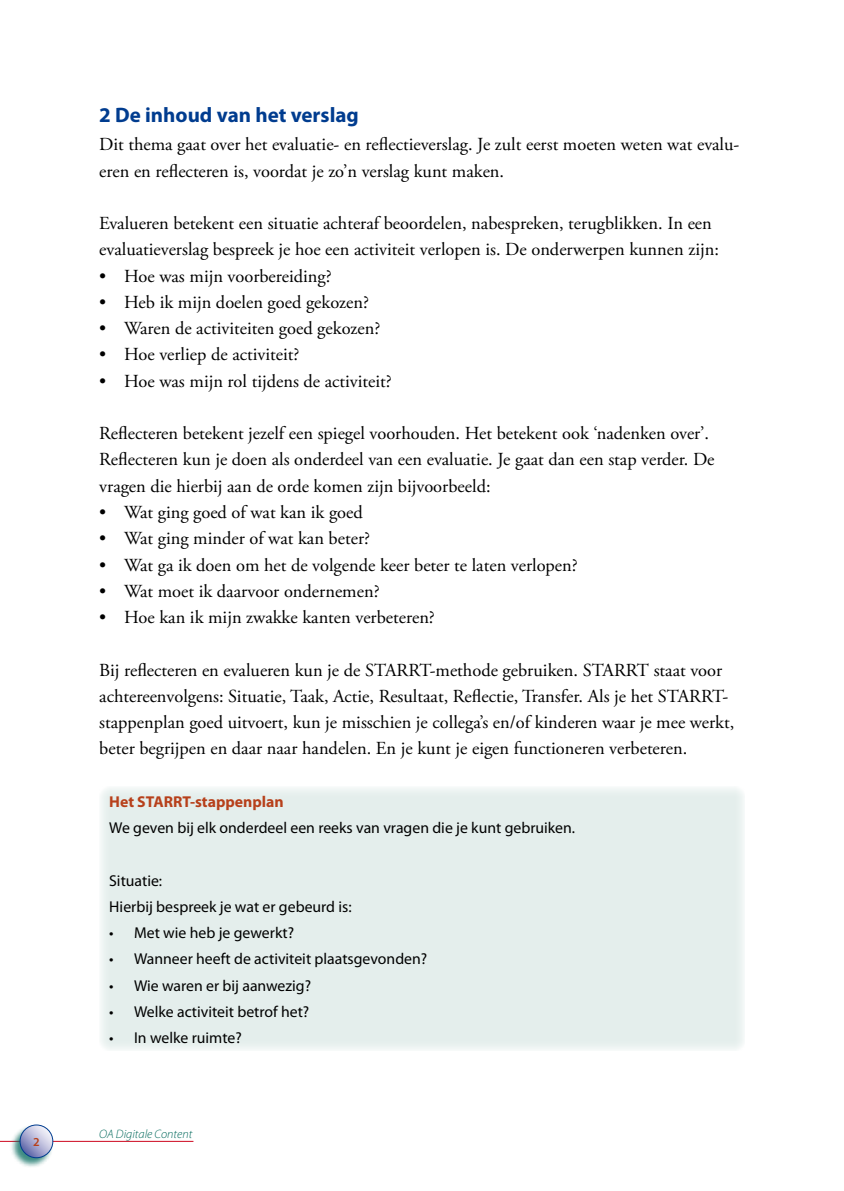
<style>
.page{position:relative;width:844px;height:1191px;background:#fff}
.page>*{position:absolute;margin:0;border:0;box-sizing:border-box;transform-origin:0 0}
.t1{font:700 21px "Myriad Pro";color:#003c8f}
.t2{font:18.38px/26.2px "Adobe Garamond Pro";color:#000}
.t3{font:15.75px/26.2px "Myriad Pro";color:#000}
.t4{font:700 15.75px "Myriad Pro";color:#b7401b}
.t5{font:italic 300 12.25px "Myriad Pro";color:#00685b}
.t6{font:600 12.25px "Myriad Pro";color:#b7401b}
</style>
<div class="page">
<div style="left:99px;top:786px;width:645px;height:264px;background:#e4eeec"></div>
<hr style="left:0;top:1141px;width:193px;height:1px;background:#cd071e">
<div style="left:9px;top:1124px;width:44px;height:43px;background:#00685b;opacity:.75"></div>
<svg style="left:20px;top:1125px;width:33px;height:32px"></svg>
<div style="left:20px;top:1124px;width:33px;height:34px;border:1px solid #003c8f;border-radius:50%"></div>
<p class="t6" style="left:33px;top:1133px;width:8px">2</p>
<p class="t1" style="left:99px;top:101px;width:261px">2 De inhoud van het verslag</p>
<p class="t2" style="left:99px;top:132px;width:641px">Dit thema gaat over het evaluatie- en reflectieverslag. Je zult eerst moeten weten wat evalu&shy;eren en reflecteren is, voordat je zo’n verslag kunt maken.</p>
<p class="t2" style="left:99px;top:211px;width:621px">Evalueren betekent een situatie achteraf beoordelen, nabespreken, terugblikken. In een evaluatieverslag bespreek je hoe een activiteit verlopen is. De onderwerpen kunnen zijn:</p>
<p class="t2" style="left:99px;top:263px;width:234px">• Hoe was mijn voorbereiding?</p>
<p class="t2" style="left:99px;top:289px;width:271px">• Heb ik mijn doelen goed gekozen?</p>
<p class="t2" style="left:99px;top:316px;width:282px">• Waren de activiteiten goed gekozen?</p>
<p class="t2" style="left:99px;top:342px;width:201px">• Hoe verliep de activiteit?</p>
<p class="t2" style="left:99px;top:368px;width:294px">• Hoe was mijn rol tijdens de activiteit?</p>
<p class="t2" style="left:99px;top:421px;width:616px">Reflecteren betekent jezelf een spiegel voorhouden. Het betekent ook ‘nadenken over’.<br>Reflecteren kun je doen als onderdeel van een evaluatie. Je gaat dan een stap verder. De vragen die hierbij aan de orde komen zijn bijvoorbeeld:</p>
<p class="t2" style="left:99px;top:500px;width:265px">• Wat ging goed of wat kan ik goed</p>
<p class="t2" style="left:99px;top:526px;width:272px">• Wat ging minder of wat kan beter?</p>
<p class="t2" style="left:99px;top:552px;width:480px">• Wat ga ik doen om het de volgende keer beter te laten verlopen?</p>
<p class="t2" style="left:99px;top:578px;width:282px">• Wat moet ik daarvoor ondernemen?</p>
<p class="t2" style="left:99px;top:605px;width:337px">• Hoe kan ik mijn zwakke kanten verbeteren?</p>
<p class="t2" style="left:99px;top:657px;width:636px">Bij reflecteren en evalueren kun je de STARRT-methode gebruiken. STARRT staat voor achtereenvolgens: Situatie, Taak, Actie, Resultaat, Reflectie, Transfer. Als je het STARRT&shy;stappenplan goed uitvoert, kun je misschien je collega’s en/of kinderen waar je mee werkt, beter begrijpen en daar naar handelen. En je kunt je eigen functioneren verbeteren.</p>
<p class="t4" style="left:109px;top:791px;width:176px">Het STARRT-stappenplan</p>
<p class="t3" style="left:109px;top:814px;width:467px">We geven bij elk onderdeel een reeks van vragen die je kunt gebruiken.</p>
<p class="t3" style="left:109px;top:867px;width:244px">Situatie:<br>Hierbij bespreek je wat er gebeurd is:</p>
<p class="t3" style="left:109px;top:919px;width:186px">• Met wie heb je gewerkt?</p>
<p class="t3" style="left:109px;top:945px;width:319px">• Wanneer heeft de activiteit plaatsgevonden?</p>
<p class="t3" style="left:109px;top:972px;width:203px">• Wie waren er bij aanwezig?</p>
<p class="t3" style="left:109px;top:998px;width:201px">• Welke activiteit betrof het?</p>
<p class="t3" style="left:109px;top:1024px;width:134px">• In welke ruimte?</p>
<p class="t5" style="left:99px;top:1127px;width:94px">OA Digitale Content</p>
</div>
